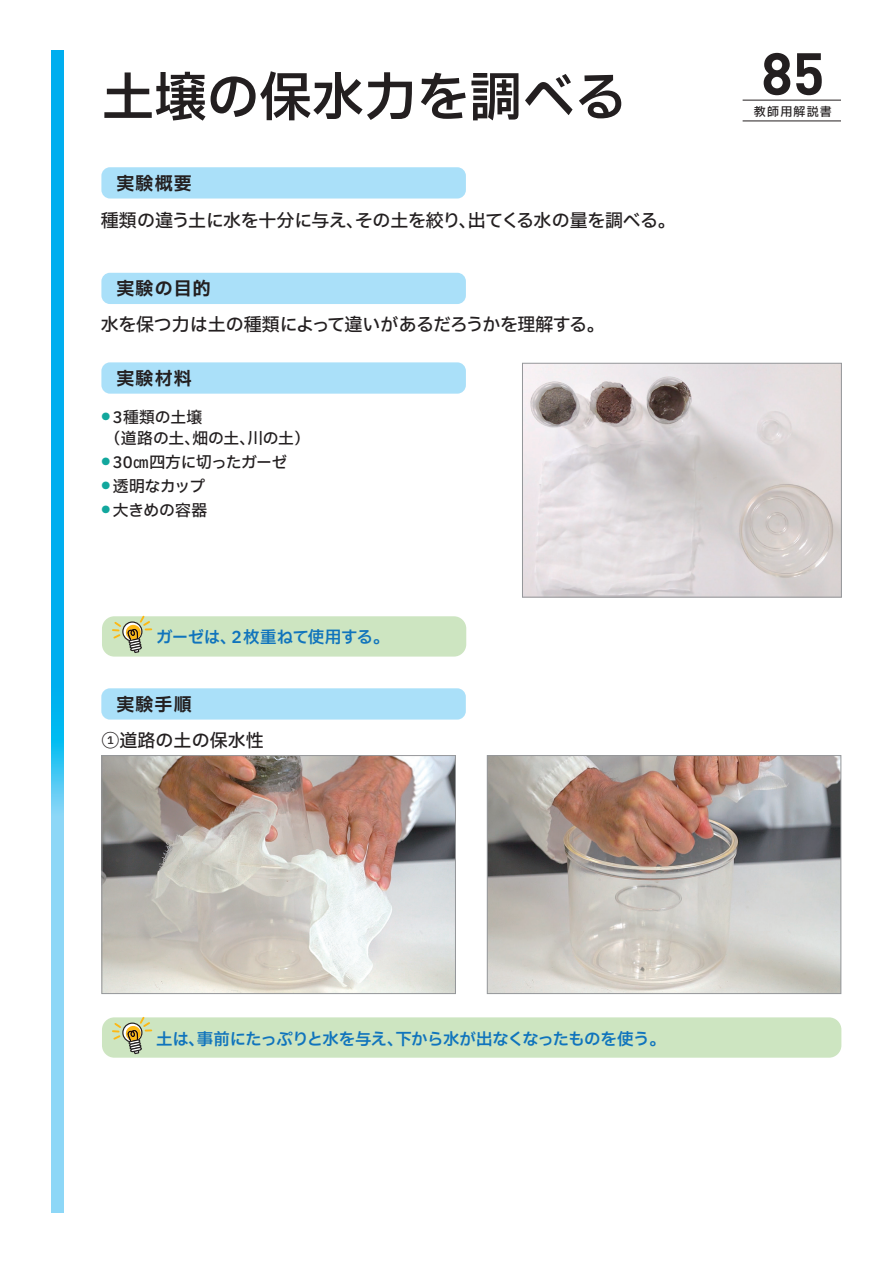
<style>
.page{position:relative;width:893px;height:1263px;background:#fff}
.page>*{position:absolute;margin:0;border:0;box-sizing:border-box;transform-origin:0 0}
.t1{font:700 58.5px "DIN";color:#231f20}
.t2{font:52.5px "IBM Plex Sans JP Sm Bld";color:#231f20}
.t3{font:18px "IBM Plex Sans JP Medm";letter-spacing:-.02em;color:#231f20}
.t4{font:700 18px "IBM Plex Sans JP";letter-spacing:.06em;color:#231f20}
.t5{font:18px "IBM Plex Sans JP Medm";letter-spacing:.005em;color:#231f20}
.t6{font:16.5px "IBM Plex Sans JP Sm Bld";letter-spacing:-.04em;color:#1074bc}
.t7{font:15.9px/21px "IBM Plex Sans JP Medm";letter-spacing:-.015em;color:#231f20}
.t8{font:12px "IBM Plex Sans JP Medm";letter-spacing:.1em;color:#231f20}
</style>
<div class="page">
<svg style="left:51px;top:50px;width:13px;height:1162px;background:#34bef2"></svg>
<img style="left:524px;top:365px;width:316px;height:230px">
<div style="left:522px;top:363px;width:320px;height:234px;border:1px solid #95979a"></div>
<img style="left:104px;top:757px;width:350px;height:235px">
<div style="left:102px;top:755px;width:354px;height:239px;border:1px solid #95979a"></div>
<img style="left:489px;top:757px;width:350px;height:235px">
<div style="left:487px;top:755px;width:354px;height:239px;border:1px solid #95979a"></div>
<div style="left:101px;top:273px;width:365px;height:31px;background:#aae0f9;border-radius:9px"></div>
<div style="left:101px;top:167px;width:365px;height:31px;background:#aae0f9;border-radius:9px"></div>
<div style="left:101px;top:362px;width:365px;height:32px;background:#aae0f9;border-radius:9px"></div>
<div style="left:101px;top:688px;width:365px;height:31px;background:#aae0f9;border-radius:9px"></div>
<hr style="left:743px;top:100px;width:98px;height:1px;background:#231f20">
<hr style="left:743px;top:121px;width:98px;height:1px;background:#231f20">
<div style="left:102px;top:616px;width:364px;height:41px;background:#cde5c1;border-radius:12px"></div>
<svg style="left:112px;top:615px;width:40px;height:38px"></svg>
<div style="left:102px;top:1017px;width:739px;height:41px;background:#cde5c1;border-radius:12px"></div>
<svg style="left:112px;top:1016px;width:40px;height:39px"></svg>
<h2 class="t2" style="left:102px;top:57px;width:526px">土壌の保水力を調べる</h2>
<p class="t4" style="left:117px;top:169px;width:77px">実験概要</p>
<p class="t3" style="left:101px;top:207px;width:576px">種類の違う土に水を十分に与え、その土を絞り、出てくる水の量を調べる。</p>
<p class="t4" style="left:117px;top:274px;width:96px">実験の目的</p>
<p class="t3" style="left:101px;top:311px;width:505px">水を保つ力は土の種類によって違いがあるだろうかを理解する。</p>
<p class="t4" style="left:117px;top:365px;width:77px">実験材料</p>
<p class="t7" style="left:101px;top:405px;width:210px"><sup>●</sup> 3種類の土壌<br>（道路の土、畑の土、川の土）</p>
<p class="t7" style="left:101px;top:450px;width:188px"><sup>●</sup> 30㎝四方に切ったガーゼ</p>
<p class="t7" style="left:101px;top:474px;width:106px"><sup>●</sup> 透明なカップ</p>
<p class="t7" style="left:101px;top:498px;width:108px"><sup>●</sup> 大きめの容器</p>
<p class="t6" style="left:156px;top:625px;width:235px">ガーゼは、２枚重ねて使用する。</p>
<p class="t4" style="left:116px;top:691px;width:77px">実験手順</p>
<p class="t5" style="left:101px;top:727px;width:164px">①道路の土の保水性</p>
<h1 class="t1" style="left:761px;top:35px;width:65px">85</h1>
<p class="t8" style="left:754px;top:103px;width:79px">教師用解説書</p>
<p class="t6" style="left:156px;top:1026px;width:511px">土は、事前にたっぷりと水を与え、下から水が出なくなったものを使う。</p>
</div>
